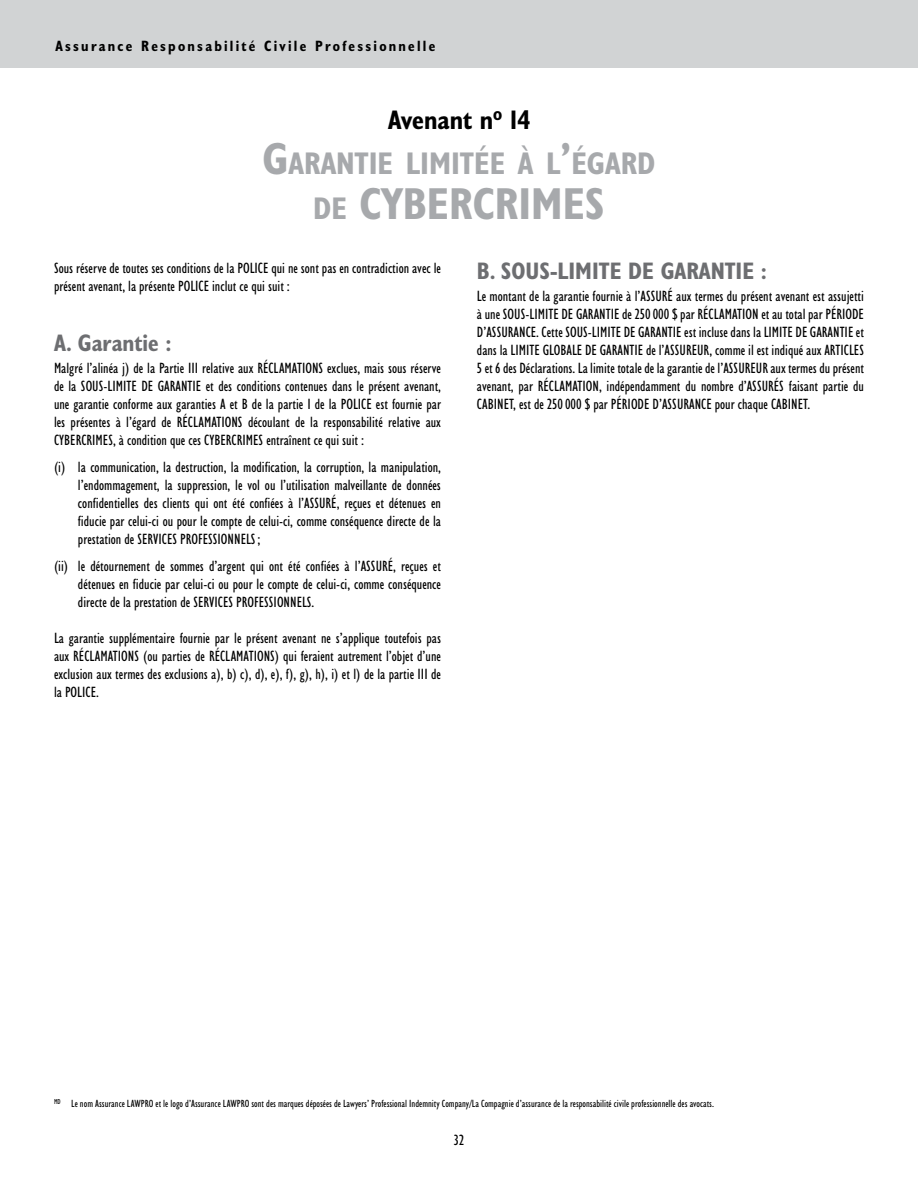
<style>
.page{position:relative;width:918px;height:1188px;background:#fff}
.page>*{position:absolute;margin:0;border:0;box-sizing:border-box;transform-origin:0 0}
.H1_Grey{font:700 condensed 45px "Humanist 521 BT";color:#a7a9ac}
.H1_Grey-2{font:700 condensed 31.5px "Humanist 521 BT";color:#a7a9ac}
.H1_Part__new_section{font:700 condensed 27px "Humanist 521 BT";color:#000}
.H2_A__Grey{font:700 condensed 24px "Humanist 521 BT";color:#6d6e71}
.L1_-_Bullet_Intro__n{font:condensed 15px/18px "Humanist 521 BT";color:#000;text-align:justify}
.Body_Text{font:condensed 15px/18px "Humanist 521 BT";color:#000}
.L1_-__i___new_sectio{font:condensed 15px/18px "Humanist 521 BT";color:#000;text-align:justify}
.L1_-__i{font:condensed 15px/18px "Humanist 521 BT";color:#000;text-align:justify}
.t1{font:700 condensed 15px "Humanist 521 BT";letter-spacing:.15em;color:#000}
.t2{font:condensed 10.5px "Humanist 521 BT";color:#000}
.s1{font-size:45px}
.s2{font-size:31.5px}
</style>
<div class="page">
<div style="left:0;top:0;width:918px;height:67px;background:#d1d3d4"></div>
<p class="t1" style="left:56px;top:36px;width:381px">Assurance Responsabilité Civile Professionnelle</p>
<p class="H1_Part__new_section" style="left:388px;top:103px;width:144px">Avenant n<sup>o</sup> 14</p>
<h1 class="H1_Grey-2" style="left:263px;top:143px;width:391px"><span class="s1">G</span>ARANTIE LIMITÉE À L<span class="s1">’</span>ÉGARD</h1>
<h1 class="H1_Grey" style="left:313px;top:175px;width:111px"><span class="s2">DE</span> CYBERCRI</h1>
<h1 class="H1_Grey" style="left:531px;top:175px;width:52px">MES</h1>
<p class="Body_Text" style="left:54px;top:258px;width:389px">Sous réserve de toutes ses conditions de la POLICE qui ne sont pas en contradiction avec le présent avenant, la présente POLICE inclut ce qui suit :</p>
<p class="H2_A__Grey" style="left:54px;top:327px;width:119px">A. Garantie :</p>
<p class="L1_-_Bullet_Intro__n" style="left:54px;top:359px;width:389px">Malgré l’alinéa j) de la Partie III relative aux RÉCLAMATIONS exclues, mais sous réserve de la SOUS-LIMITE DE GARANTIE et des conditions contenues dans le présent avenant, une garantie conforme aux garanties A et B de la partie I de la POLICE est fournie par les présentes à l’égard de RÉCLAMATIONS découlant de la responsabilité relative aux CYBERCRIMES, à condition que ces CYBERCRIMES entraînent ce qui suit :</p>
<p class="L1_-__i___new_sectio" style="left:78px;top:458px;width:365px;text-indent:-24px">(i) la communication, la destruction, la modification, la corruption, la manipulation, l’endommagement, la suppression, le vol ou l’utilisation malveillante de données confidentielles des clients qui ont été confiées à l’ASSURÉ, reçues et détenues en fiducie par celui-ci ou pour le compte de celui-ci, comme conséquence directe de la prestation de SERVICES PROFESSIONNELS;</p>
<p class="L1_-__i" style="left:78px;top:557px;width:365px;text-indent:-24px">(ii) le détournement de sommes d’argent qui ont été confiées à l’ASSURÉ, reçues et détenues en fiducie par celui-ci ou pour le compte de celui-ci, comme conséquence directe de la prestation de SERVICES PROFESSIONNELS.</p>
<p class="Body_Text" style="left:54px;top:629px;width:389px;text-align:justify">La garantie supplémentaire fournie par le présent avenant ne s’applique toutefois pas aux RÉCLAMATIONS (ou parties de RÉCLAMATIONS) qui feraient autrement l’objet d’une exclusion aux termes des exclusions a), b) c), d), e), f), g), h), i) et l) de la partie III de la POLICE.</p>
<p class="H2_A__Grey" style="left:477px;top:256px;width:292px">B. SOUS-LIMITE DE GARANTIE :</p>
<p class="L1_-_Bullet_Intro__n" style="left:477px;top:287px;width:389px">Le montant de la garantie fournie à l’ASSURÉ aux termes du présent avenant est assujetti à une SOUS-LIMITE DE GARANTIE de 250000 $ par RÉCLAMATION et au total par PÉRIODE D’ASSURANCE. Cette SOUS-LIMITE DE GARANTIE est incluse dans la LIMITE DE GARANTIE et dans la LIMITE GLOBALE DE GARANTIE de l’ASSUREUR, comme il est indiqué aux ARTICLES 5 et 6 des Déclarations. La limite totale de la garantie de l’ASSUREUR aux termes du présent avenant, par RÉCLAMATION, indépendamment du nombre d’ASSURÉS faisant partie du CABINET, est de 250000 $ par PÉRIODE D’ASSURANCE pour chaque CABINET.</p>
<p class="t2" style="left:54px;top:1097px;width:661px"><sup>MD</sup> Le nom Assurance LAWPRO et le logo d’Assurance LAWPRO sont des marques déposées de Lawyers’ Professional Indemnity Company/La Compagnie d’assurance de la responsabilité civile professionnelle des avocats.</p>
<p class="L1_-_Bullet_Intro__n" style="left:454px;top:1131px;width:12px">32</p>
</div>
